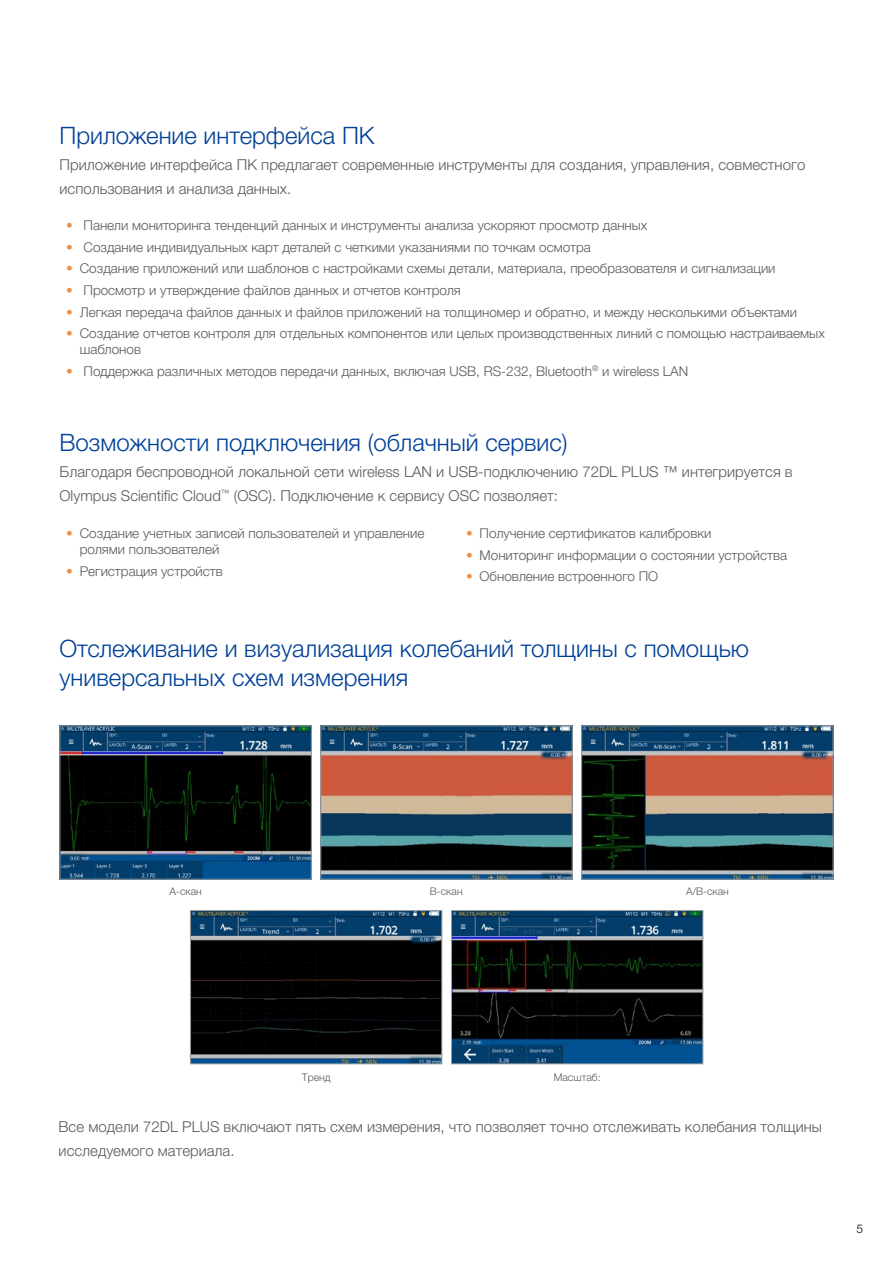
<style>
.page{position:relative;width:893px;height:1263px;background:#fff}
.page>*{position:absolute;margin:0;border:0;box-sizing:border-box;transform-origin:0 0}
.Title_1B{font:300 24px/28.8px "Helvetica Neue LTW1 G";color:#004098}
.Text_001{font:300 15px/24px "Helvetica Neue LTW1 G";color:#5a5757}
.t1{font:300 13.5px/16.2px "Helvetica Neue LTW1 G";color:#5a5757}
.t2{font:300 12px "Helvetica Neue LTW1 G";color:#000}
.Caption_Center{font:300 10.5px "Helvetica Neue LTW1 G";color:#5a5757}
.s1{color:#ed9249}
</style>
<div class="page">
<img style="left:62px;top:727px;width:248px;height:150px">
<div style="left:60px;top:725px;width:252px;height:154px;border:1px solid #9fa0a0"></div>
<img style="left:192px;top:912px;width:248px;height:150px">
<div style="left:190px;top:910px;width:252px;height:154px;border:1px solid #9fa0a0"></div>
<img style="left:322px;top:727px;width:249px;height:150px">
<div style="left:320px;top:725px;width:253px;height:154px;border:1px solid #9fa0a0"></div>
<img style="left:583px;top:727px;width:248px;height:150px">
<div style="left:581px;top:725px;width:252px;height:154px;border:1px solid #9fa0a0"></div>
<img style="left:453px;top:912px;width:248px;height:150px">
<div style="left:451px;top:910px;width:252px;height:154px;border:1px solid #9fa0a0"></div>
<p class="Title_1B" style="left:60px;top:121px;width:316px">Приложение интерфейса ПК</p>
<p class="Text_001" style="left:60px;top:153px;width:747px">Приложение интерфейса ПК предлагает современные инструменты для создания, управления, совместного использования и анализа данных.</p>
<p class="t1" style="left:66px;top:217px;width:583px"><span class="s1">•</span> Панели мониторинга тенденций данных и инструменты анализа ускоряют просмотр данных</p>
<p class="t1" style="left:66px;top:239px;width:526px"><span class="s1">•</span> Создание индивидуальных карт деталей с четкими указаниями по точкам осмотра</p>
<p class="t1" style="left:66px;top:260px;width:711px"><span class="s1">•</span> Создание приложений или шаблонов с настройками схемы детали, материала, преобразователя и сигнализации</p>
<p class="t1" style="left:66px;top:282px;width:396px"><span class="s1">•</span> Просмотр и утверждение файлов данных и отчетов контроля</p>
<p class="t1" style="left:66px;top:304px;width:732px"><span class="s1">•</span> Легкая передача файлов данных и файлов приложений на толщиномер и обратно, и между несколькими объектами</p>
<p class="t1" style="left:80px;top:325px;width:747px;text-indent:-14px"><span class="s1">•</span> Создание отчетов контроля для отдельных компонентов или целых производственных линий с помощью настраиваемых шаблонов</p>
<p class="t1" style="left:66px;top:363px;width:623px"><span class="s1">•</span> Поддержка различных методов передачи данных, включая USB, RS-232, Bluetooth<sup>®</sup> и wireless LAN</p>
<p class="Title_1B" style="left:60px;top:428px;width:510px">Возможности подключения (облачный сервис)</p>
<p class="Text_001" style="left:60px;top:460px;width:735px">Благодаря беспроводной локальной сети wireless LAN и USB-подключению 72DL PLUS ™ интегрируется в<br>Olympus Scientific Cloud<sup>™</sup> (OSC). Подключение к сервису OSC позволяет:</p>
<p class="t1" style="left:80px;top:525px;width:346px;text-indent:-14px"><span class="s1">•</span> Создание учетных записей пользователей и управление ролями пользователей</p>
<p class="t1" style="left:66px;top:563px;width:158px"><span class="s1">•</span> Регистрация устройств</p>
<p class="t1" style="left:466px;top:525px;width:247px"><span class="s1">•</span> Получение сертификатов калибровки</p>
<p class="t1" style="left:466px;top:547px;width:322px"><span class="s1">•</span> Мониторинг информации о состоянии устройства</p>
<p class="t1" style="left:466px;top:568px;width:194px"><span class="s1">•</span> Обновление встроенного ПО</p>
<p class="Title_1B" style="left:60px;top:634px;width:691px">Отслеживание и визуализация колебаний толщины с помощью универсальных схем измерения</p>
<p class="Caption_Center" style="left:170px;top:884px;width:34px">A-скан</p>
<p class="Caption_Center" style="left:430px;top:884px;width:34px">B-скан</p>
<p class="Caption_Center" style="left:686px;top:884px;width:44px">A/B-скан</p>
<p class="Caption_Center" style="left:302px;top:1071px;width:30px">Тренд</p>
<p class="Caption_Center" style="left:554px;top:1071px;width:48px">Масштаб:</p>
<p class="Text_001" style="left:59px;top:1114px;width:765px">Все модели 72DL PLUS включают пять схем измерения, что позволяет точно отслеживать колебания толщины исследуемого материала.</p>
<p class="t2" style="left:856px;top:1221px;width:8px">5</p>
</div>
